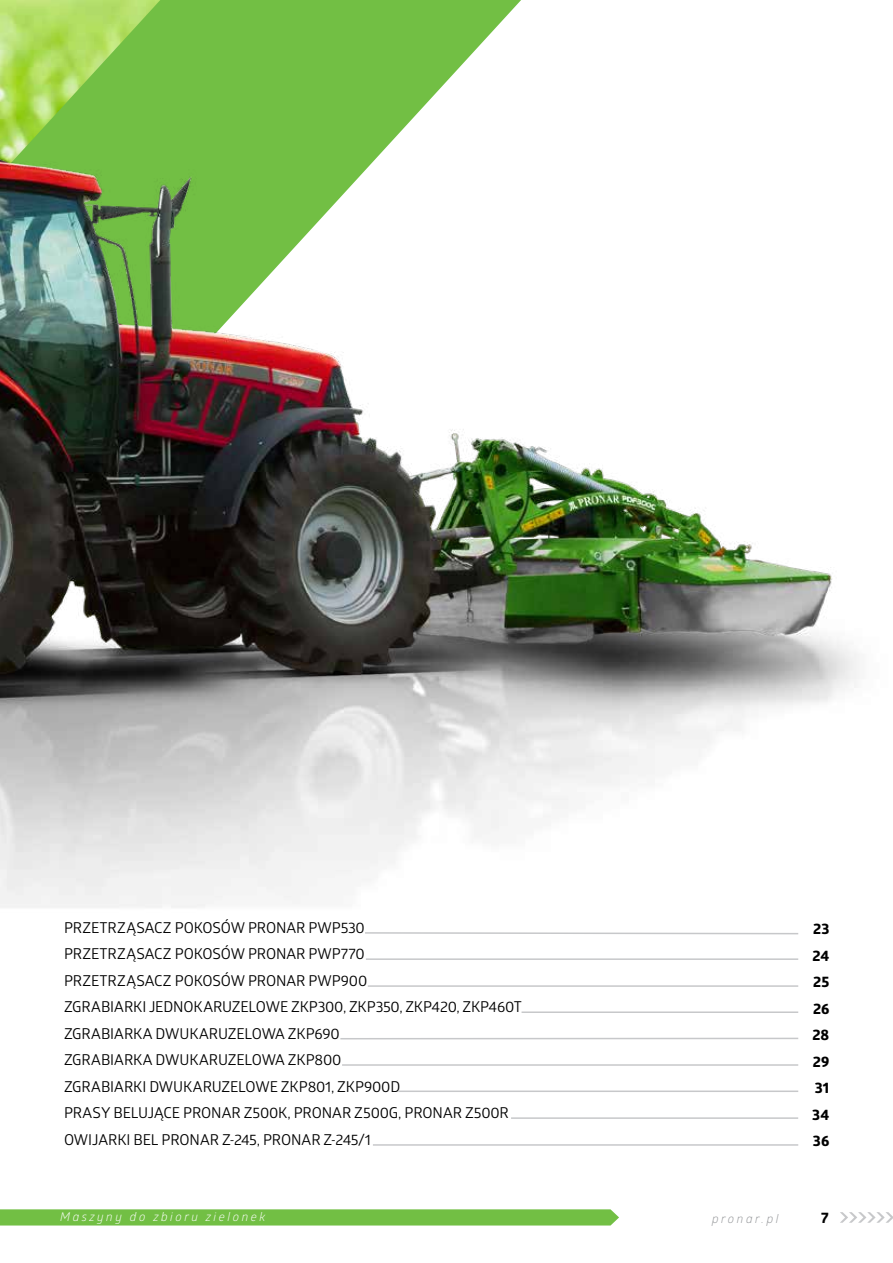
<style>
.page{position:relative;width:893px;height:1263px;background:#fff}
.page>*{position:absolute;margin:0;border:0;box-sizing:border-box;transform-origin:0 0}
.t1{font:15px/26.5px "Glober";letter-spacing:-.01em;color:#000}
.t2{font:700 15px/26.5px "Globerx";letter-spacing:.01em;color:#000;text-align:justify}
.t3{font:italic 12px "Glober";letter-spacing:.21em;color:#fff}
.t4{font:italic 12px "Glober";letter-spacing:.215em;color:#939598}
</style>
<div class="page">
<svg style="left:0;top:1209px;width:619px;height:16px;background:#76c049"></svg>
<svg style="left:840px;top:1212px;width:53px;height:11px"></svg>
<svg style="left:0;top:0;width:521px;height:60px;background:#8aca56"></svg>
<img style="left:0;top:60px;width:859px;height:927px">
<hr style="left:368px;top:985px;width:430px;height:2px;background:#c7c8ca">
<hr style="left:522px;top:1011px;width:276px;height:2px;background:#c7c8ca">
<hr style="left:340px;top:1038px;width:458px;height:1px;background:#c7c8ca">
<hr style="left:342px;top:1064px;width:456px;height:2px;background:#c7c8ca">
<hr style="left:398px;top:1090px;width:400px;height:2px;background:#c7c8ca">
<hr style="left:511px;top:1117px;width:287px;height:2px;background:#c7c8ca">
<hr style="left:373px;top:1144px;width:425px;height:2px;background:#c7c8ca">
<svg style="left:364px;top:931px;width:436px;height:4px"></svg>
<hr style="left:366px;top:958px;width:432px;height:2px;background:#c7c8ca">
<p class="t1" style="left:64px;top:914px;width:459px">PRZETRZĄSACZ POKOSÓW PRONAR PWP530<br>PRZETRZĄSACZ POKOSÓW PRONAR PWP770<br>PRZETRZĄSACZ POKOSÓW PRONAR PWP900<br>ZGRABIARKI JEDNOKARUZELOWE ZKP300, ZKP350, ZKP420, ZKP460T ZGRABIARKA DWUKARUZELOWA ZKP690<br>ZGRABIARKA DWUKARUZELOWA ZKP800<br>ZGRABIARKI DWUKARUZELOWE ZKP801, ZKP900D<br>PRASY BELUJĄCE PRONAR Z500K, PRONAR Z500G, PRONAR Z500R OWIJARKI BEL PRONAR Z-245, PRONAR Z-245/1</p>
<p class="t2" style="left:812px;top:915px;width:19px">23<br>24<br>25<br>26<br>28<br>29<br>31<br>34<br>36</p>
<p class="t3" style="left:60px;top:1208px;width:207px">Maszyny do zbioru zielonek</p>
<p class="t4" style="left:712px;top:1210px;width:68px">pronar.pl</p>
<p class="t2" style="left:821px;top:1204px;width:9px">7</p>
</div>
